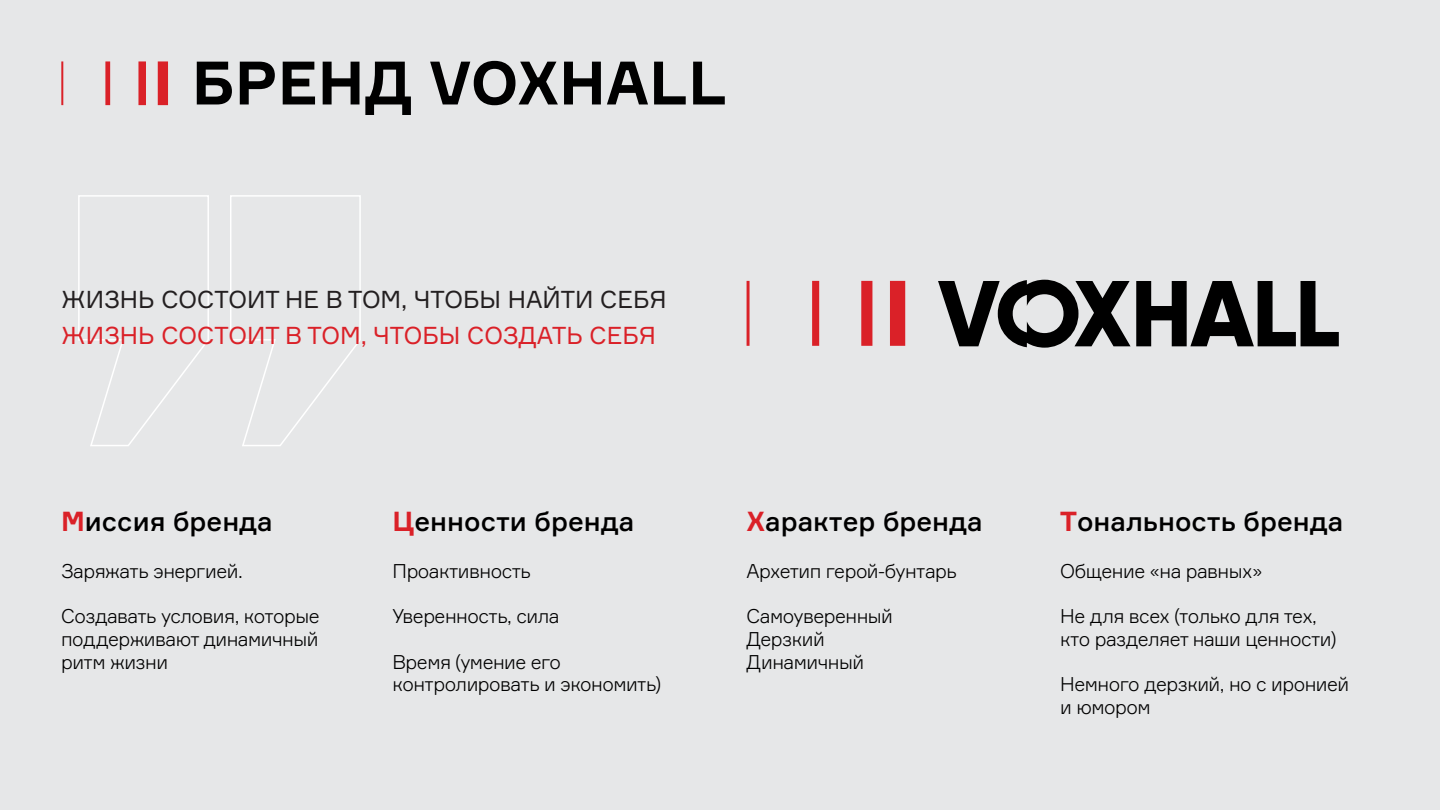
<style>
.page{position:relative;width:1440px;height:810px;background:#e6e7e8}
.page>*{position:absolute;margin:0;border:0;box-sizing:border-box;transform-origin:0 0}
.t1{font:700 60px "Formular";color:#000}
.t2{font:500 27px "Formular";color:#000}
.t3{font:24px "Formular";color:#231f20}
.t4{font:24px "Formular";color:#da2128}
.t5{font:300 19.5px/22.5px "Formular";letter-spacing:-.025em;color:#000}
.s1{font-weight:700;color:#da2128}
</style>
<div class="page">
<svg style="left:747px;top:281px;width:158px;height:65px"></svg>
<svg style="left:938px;top:280px;width:401px;height:68px"></svg>
<svg style="left:61px;top:61px;width:107px;height:44px"></svg>
<svg style="left:78px;top:195px;width:131px;height:251px"></svg>
<svg style="left:230px;top:195px;width:131px;height:251px"></svg>
<h1 class="t1" style="left:192px;top:46px;width:537px">БРЕНД VOXHALL</h1>
<p class="t3" style="left:61px;top:285px;width:607px">ЖИЗНЬ СОСТОИТ НЕ В ТОМ, ЧТОБЫ НАЙТИ СЕБЯ</p>
<p class="t4" style="left:61px;top:321px;width:596px">ЖИЗНЬ СОСТОИТ В ТОМ, ЧТОБЫ СОЗДАТЬ СЕБЯ</p>
<h2 class="t2" style="left:61px;top:504px;width:213px"><span class="s1">М</span>иссия бренда</h2>
<p class="t5" style="left:61px;top:560px;width:183px">Заряжать энергией.</p>
<p class="t5" style="left:61px;top:605px;width:260px;text-align:justify">Создавать условия, которые поддерживают динамичный ритм жизни</p>
<h2 class="t2" style="left:393px;top:504px;width:243px"><span class="s1">Ц</span>енности бренда</h2>
<p class="t5" style="left:393px;top:560px;width:140px">Проактивность</p>
<p class="t5" style="left:393px;top:605px;width:168px">Уверенность, сила</p>
<p class="t5" style="left:393px;top:650px;width:270px">Время (умение его контролировать и экономить)</p>
<h2 class="t2" style="left:747px;top:504px;width:238px"><span class="s1">Х</span>арактер бренда</h2>
<p class="t5" style="left:747px;top:560px;width:212px">Архетип герой-бунтарь</p>
<p class="t5" style="left:747px;top:605px;width:148px">Самоуверенный<br>Дерзкий<br>Динамичный</p>
<h2 class="t2" style="left:1060px;top:504px;width:285px"><span class="s1">Т</span>ональность бренда</h2>
<p class="t5" style="left:1060px;top:560px;width:203px">Общение «на равных»</p>
<p class="t5" style="left:1060px;top:605px;width:278px">Не для всех (только для тех, кто разделяет наши ценности)</p>
<p class="t5" style="left:1060px;top:672px;width:290px">Немного дерзкий, но с иронией и юмором</p>
</div>
